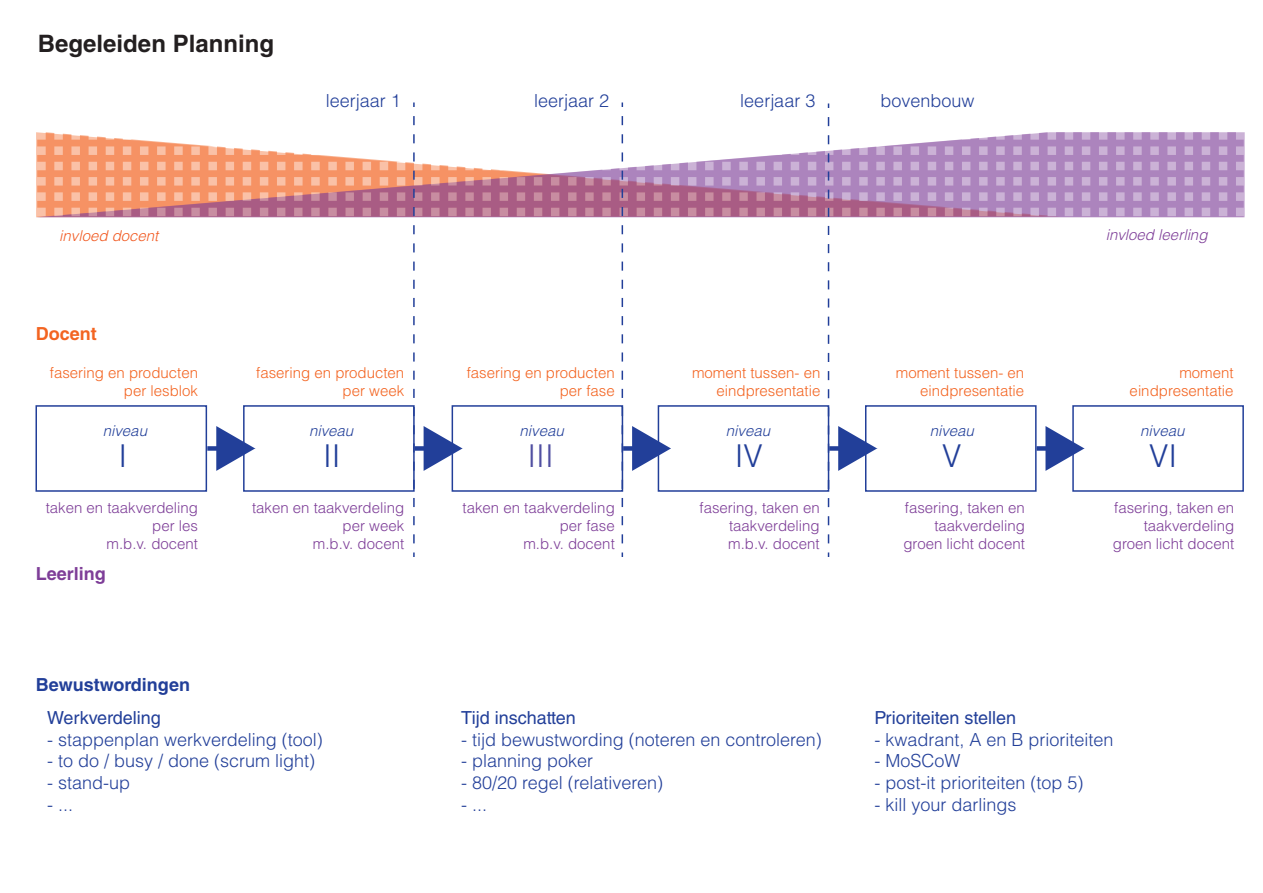
<style>
.page{position:relative;width:1263px;height:893px;background:#fff}
.page>*{position:absolute;margin:0;border:0;box-sizing:border-box;transform-origin:0 0}
.t1{font:300 31.5px "Helvetica LT Std";color:#223f99}
.t2{font:300 31.5px "Helvetica LT Std";color:#504fa1}
.t3{font:700 24px "Helvetica LT Std";color:#231f20}
.t4{font:300 18px "Helvetica LT Std";color:#223f99}
.t5{font:18px "Helvetica LT Std";color:#223f99}
.t6{font:700 18px "Helvetica LT Std";color:#223f99}
.t7{font:700 18px "Helvetica LT Std";color:#7e3e98}
.t8{font:700 18px "Helvetica LT Std";color:#f36421}
.t9{font:300 15px/18px "Helvetica LT Std";color:#7e3e98;text-align:right}
.t10{font:300 15px/18px "Helvetica LT Std";color:#f36421;text-align:right}
.t11{font:italic 300 15px "Helvetica LT Std";color:#223f99}
.t12{font:italic 300 15px "Helvetica LT Std";color:#7e3e98}
.t13{font:italic 300 15px "Helvetica LT Std";color:#f15921}
</style>
<div class="page">
<div style="left:35px;top:405px;width:172px;height:87px;background:#fff;border:2px solid #223f99"></div>
<div style="left:243px;top:405px;width:172px;height:87px;background:#fff;border:2px solid #223f99"></div>
<div style="left:452px;top:405px;width:171px;height:87px;background:#fff;border:2px solid #223f99"></div>
<div style="left:658px;top:405px;width:171px;height:87px;background:#fff;border:2px solid #223f99"></div>
<div style="left:1072px;top:405px;width:172px;height:87px;background:#fff;border:2px solid #223f99"></div>
<svg style="left:207px;top:426px;width:48px;height:45px"></svg>
<svg style="left:1036px;top:426px;width:48px;height:45px"></svg>
<svg style="left:37px;top:132px;width:1208px;height:85px"></svg>
<svg style="left:622px;top:116px;width:49px;height:441px"></svg>
<svg style="left:413px;top:116px;width:49px;height:441px"></svg>
<div style="left:865px;top:405px;width:171px;height:87px;background:#fff;border:2px solid #223f99"></div>
<svg style="left:828px;top:117px;width:49px;height:440px"></svg>
<p class="t3" style="left:38px;top:29px;width:238px">Begeleiden Planning</p>
<p class="t13" style="left:59px;top:226px;width:101px">invloed docent</p>
<p class="t8" style="left:36px;top:323px;width:63px">Docent</p>
<p class="t4" style="left:326px;top:90px;width:77px">leerjaar 1</p>
<p class="t4" style="left:534px;top:90px;width:77px">leerjaar 2</p>
<p class="t4" style="left:740px;top:90px;width:77px">leerjaar 3</p>
<p class="t4" style="left:880px;top:90px;width:96px">bovenbouw</p>
<p class="t10" style="left:50px;top:364px;width:150px">fasering en producten per lesblok</p>
<p class="t10" style="left:256px;top:364px;width:150px">fasering en producten per week</p>
<p class="t10" style="left:467px;top:364px;width:150px">fasering en producten per fase</p>
<p class="t10" style="left:692px;top:364px;width:130px">moment tussen- en eindpresentatie</p>
<p class="t10" style="left:896px;top:364px;width:130px">moment tussen- en eindpresentatie</p>
<p class="t12" style="left:1106px;top:226px;width:103px">invloed leerling</p>
<p class="t10" style="left:1130px;top:364px;width:105px">moment eindpresentatie</p>
<p class="t11" style="left:103px;top:421px;width:46px">niveau</p>
<p class="t11" style="left:309px;top:421px;width:46px">niveau</p>
<p class="t11" style="left:520px;top:421px;width:46px">niveau</p>
<p class="t11" style="left:726px;top:421px;width:46px">niveau</p>
<p class="t1" style="left:119px;top:437px;width:10px">I</p>
<p class="t1" style="left:323px;top:437px;width:19px">II</p>
<p class="t2" style="left:527px;top:437px;width:28px">III</p>
<p class="t1" style="left:735px;top:437px;width:30px">IV</p>
<p class="t1" style="left:942px;top:437px;width:21px">V</p>
<p class="t1" style="left:1149px;top:437px;width:30px">VI</p>
<p class="t11" style="left:930px;top:421px;width:46px">niveau</p>
<p class="t11" style="left:1140px;top:421px;width:46px">niveau</p>
<p class="t9" style="left:46px;top:499px;width:154px">taken en taakverdeling per les<br>m.b.v. docent</p>
<p class="t7" style="left:36px;top:563px;width:71px">Leerling</p>
<p class="t6" style="left:36px;top:674px;width:156px">Bewustwordingen</p>
<p class="t9" style="left:252px;top:499px;width:154px">taken en taakverdeling per week<br>m.b.v. docent</p>
<p class="t5" style="left:47px;top:707px;width:115px">Werkverdeling</p>
<p class="t4" style="left:47px;top:728px;width:277px">- stappenplan werkverdeling (tool)</p>
<p class="t4" style="left:47px;top:750px;width:270px">- to do / busy / done (scrum light)</p>
<p class="t4" style="left:47px;top:771px;width:85px">- stand-up</p>
<p class="t4" style="left:47px;top:793px;width:28px">- ...</p>
<p class="t9" style="left:462px;top:499px;width:154px">taken en taakverdeling per fase<br>m.b.v. docent</p>
<p class="t9" style="left:728px;top:499px;width:93px;text-align:justify;text-indent:-29px">fasering, taken en taakverdeling m.b.v. docent</p>
<p class="t9" style="left:903px;top:499px;width:123px">fasering, taken en taakverdeling groen licht docent</p>
<p class="t9" style="left:1113px;top:499px;width:123px">fasering, taken en taakverdeling groen licht docent</p>
<p class="t5" style="left:461px;top:707px;width:116px">Tijd inschatten</p>
<p class="t4" style="left:461px;top:728px;width:362px">- tijd bewustwording (noteren en controleren)</p>
<p class="t4" style="left:461px;top:750px;width:134px">- planning poker</p>
<p class="t4" style="left:461px;top:771px;width:204px">- 80/20 regel (relativeren)</p>
<p class="t4" style="left:461px;top:793px;width:28px">- ...</p>
<p class="t5" style="left:874px;top:707px;width:143px">Prioriteiten stellen</p>
<p class="t4" style="left:874px;top:728px;width:241px">- kwadrant, A en B prioriteiten</p>
<p class="t4" style="left:874px;top:750px;width:88px">- MoSCoW</p>
<p class="t4" style="left:874px;top:771px;width:211px">- post-it prioriteiten (top 5)</p>
<p class="t4" style="left:874px;top:793px;width:144px">- kill your darlings</p>
</div>
